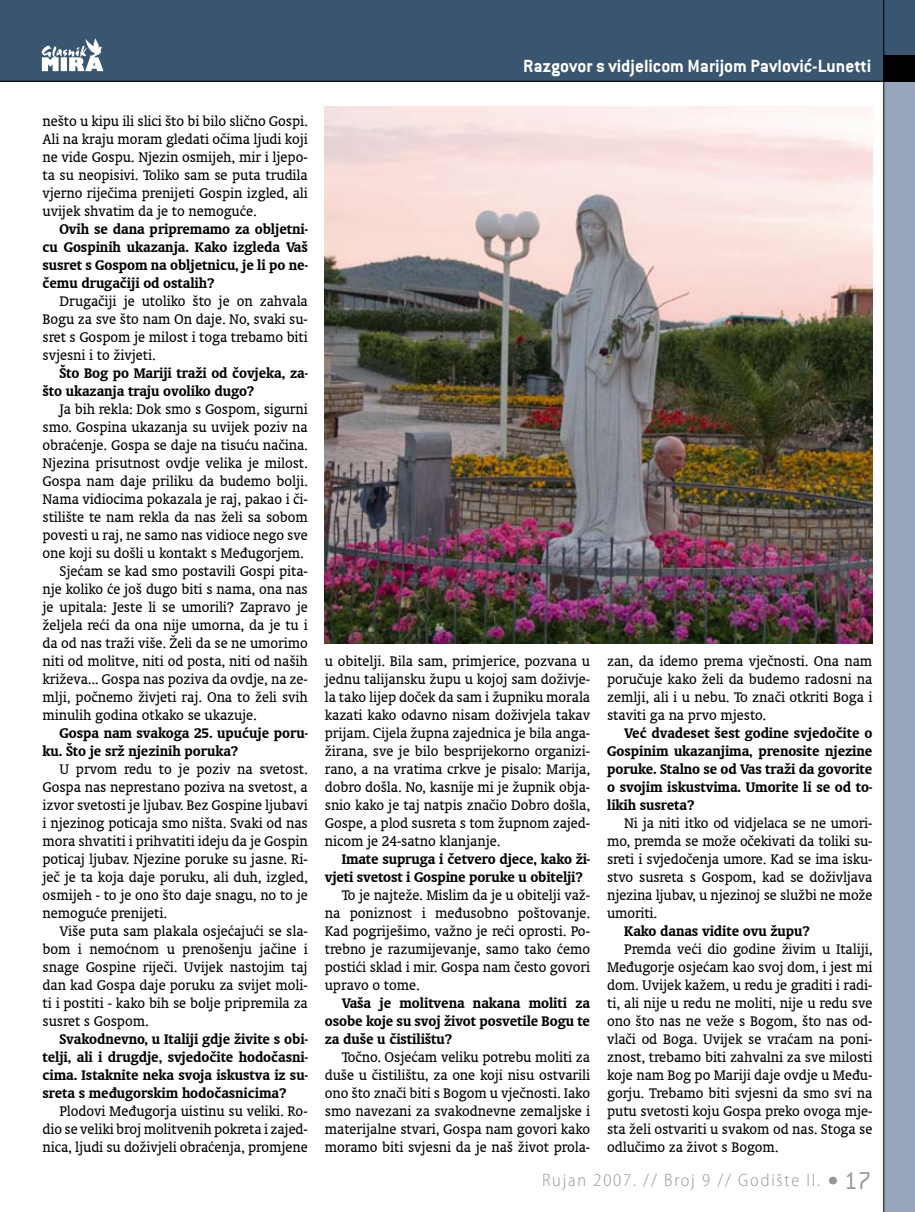
<style>
.page{position:relative;width:915px;height:1212px;background:#fff}
.page>*{position:absolute;margin:0;border:0;box-sizing:border-box;transform-origin:0 0}
.t1{font:700 19.5px "Conduit ITC";color:#fff}
.t2{font:300 semi-condensed 18px "Myriad Pro";letter-spacing:.1em;color:#97979b}
.t3{font:15.75px/18px "Oranda L2";letter-spacing:-.005em;color:#000;text-align:justify}
.t4{font:700 15.75px/18px "Oranda L2";letter-spacing:-.005em;color:#000;text-align:justify}
.s1{font-family:"Conduit ITC";font-stretch:normal;font-size:27px}
</style>
<div class="page">
<div style="left:0;top:0;width:914px;height:81px;background:#3a5570"></div>
<div style="left:883px;top:81px;width:31px;height:1131px;background:#97a6ba"></div>
<div style="left:883px;top:55px;width:31px;height:26px;background:#000"></div>
<hr style="left:0;top:81px;width:883px;height:1px;background:#000">
<hr style="left:883px;top:0;width:1px;height:1212px;background:#000">
<svg style="left:42px;top:38px;width:61px;height:33px"></svg>
<img style="left:325px;top:106px;width:547px;height:538px">
<p class="t3" style="left:43px;top:112px;width:267px">nešto u kipu ili slici što bi bilo slično Gospi.<br>Ali na kraju moram gledati očima ljudi koji ne vide Gospu. Njezin osmijeh, mir i ljepo&shy;ta su neopisivi. Toliko sam se puta trudila vjerno riječima prenijeti Gospin izgled, ali uvijek shvatim da je to nemoguće.</p>
<p class="t4" style="left:43px;top:220px;width:267px;text-indent:17px">Ovih se dana pripremamo za obljetni&shy;cu Gospinih ukazanja. Kako izgleda Vaš susret s Gospom na obljetnicu, je li po ne&shy;čemu drugačiji od ostalih?</p>
<p class="t3" style="left:43px;top:292px;width:267px;text-indent:17px">Drugačiji je utoliko što je on zahvala Bogu za sve što nam On daje. No, svaki su&shy;sret s Gospom je milost i toga trebamo biti svjesni i to živjeti.</p>
<p class="t4" style="left:43px;top:364px;width:267px;text-indent:17px">Što Bog po Mariji traži od čovjeka, za&shy;što ukazanja traju ovoliko dugo?</p>
<p class="t3" style="left:60px;top:400px;width:250px">Ja bih rekla: Dok smo s Gospom, sigurni</p>
<p class="t3" style="left:43px;top:418px;width:267px">smo. Gospina ukazanja su uvijek poziv na</p>
<p class="t3" style="left:43px;top:436px;width:267px">obraćenje. Gospa se daje na tisuću načina.</p>
<p class="t3" style="left:43px;top:454px;width:267px">Njezina prisutnost ovdje velika je milost.</p>
<p class="t3" style="left:43px;top:472px;width:267px">Gospa nam daje priliku da budemo bolji.</p>
<p class="t3" style="left:43px;top:490px;width:267px">Nama vidiocima pokazala je raj, pakao i či-</p>
<p class="t3" style="left:43px;top:508px;width:266px">stilište te nam rekla da nas želi sa sobom</p>
<p class="t3" style="left:43px;top:526px;width:267px">povesti u raj, ne samo nas vidioce nego sve</p>
<p class="t3" style="left:43px;top:544px;width:263px">one koji su došli u kontakt s Međugorjem.</p>
<p class="t3" style="left:60px;top:562px;width:250px">Sjećam se kad smo postavili Gospi pita-</p>
<p class="t3" style="left:43px;top:580px;width:266px">nje koliko će još dugo biti s nama, ona nas</p>
<p class="t3" style="left:43px;top:598px;width:267px">je upitala: Jeste li se umorili? Zapravo je</p>
<p class="t3" style="left:43px;top:616px;width:266px">željela reći da ona nije umorna, da je tu i</p>
<p class="t3" style="left:43px;top:634px;width:267px">da od nas traži više. Želi da se ne umorimo</p>
<p class="t3" style="left:43px;top:652px;width:267px">niti od molitve, niti od posta, niti od naših</p>
<p class="t3" style="left:43px;top:670px;width:267px">križeva... Gospa nas poziva da ovdje, na ze-</p>
<p class="t3" style="left:43px;top:688px;width:267px">mlji, počnemo živjeti raj. Ona to želi svih</p>
<p class="t3" style="left:43px;top:706px;width:216px">minulih godina otkako se ukazuje.</p>
<p class="t4" style="left:43px;top:724px;width:267px;text-indent:17px">Gospa nam svakoga 25. upućuje poru&shy;ku. Što je srž njezinih poruka?</p>
<p class="t3" style="left:43px;top:760px;width:267px;text-indent:17px">U prvom redu to je poziv na svetost.<br>Gospa nas neprestano poziva na svetost, a izvor svetosti je ljubav. Bez Gospine ljubavi i njezinog poticaja smo ništa. Svaki od nas mora shvatiti i prihvatiti ideju da je Gospin poticaj ljubav. Njezine poruke su jasne. Ri&shy;ječ je ta koja daje poruku, ali duh, izgled, osmijeh - to je ono što daje snagu, no to je nemoguće prenijeti.</p>
<p class="t3" style="left:43px;top:922px;width:267px;text-indent:17px">Više puta sam plakala osjećajući se sla&shy;bom i nemoćnom u prenošenju jačine i snage Gospine riječi. Uvijek nastojim taj dan kad Gospa daje poruku za svijet moli&shy;ti i postiti - kako bih se bolje pripremila za susret s Gospom.</p>
<p class="t4" style="left:43px;top:1030px;width:267px;text-indent:17px">Svakodnevno, u Italiji gdje živite s obi&shy;telji, ali i drugdje, svjedočite hodočasni&shy;cima. Istaknite neka svoja iskustva iz su&shy;sreta s međugorskim hodočasnicima?</p>
<p class="t3" style="left:43px;top:1102px;width:267px;text-indent:17px">Plodovi Međugorja uistinu su veliki. Ro&shy;dio se veliki broj molitvenih pokreta i zajed&shy;nica, ljudi su doživjeli obraćenja, promjene</p>
<p class="t1" style="left:523px;top:55px;width:349px">Razgovor s vidjelicom Marijom Pavlović-Lunetti</p>
<p class="t3" style="left:325px;top:652px;width:267px">u obitelji. Bila sam, primjerice, pozvana u jednu talijansku župu u kojoj sam doživje&shy;la tako lijep doček da sam i župniku morala kazati kako odavno nisam doživjela takav prijam. Cijela župna zajednica je bila anga&shy;žirana, sve je bilo besprijekorno organizi&shy;rano, a na vratima crkve je pisalo: Marija, dobro došla. No, kasnije mi je župnik obja&shy;snio kako je taj natpis značio Dobro došla, Gospe, a plod susreta s tom župnom zajed&shy;nicom je 24-satno klanjanje.</p>
<p class="t4" style="left:325px;top:850px;width:267px;text-indent:17px">Imate supruga i četvero djece, kako ži&shy;vjeti svetost i Gospine poruke u obitelji?</p>
<p class="t3" style="left:325px;top:886px;width:267px;text-indent:17px">To je najteže. Mislim da je u obitelji važ&shy;na poniznost i međusobno poštovanje.<br>Kad pogriješimo, važno je reći oprosti. Po&shy;trebno je razumijevanje, samo tako ćemo postići sklad i mir. Gospa nam često govori upravo o tome.</p>
<p class="t4" style="left:325px;top:994px;width:267px;text-indent:17px">Vaša je molitvena nakana moliti za osobe koje su svoj život posvetile Bogu te za duše u čistilištu?</p>
<p class="t3" style="left:325px;top:1048px;width:267px;text-indent:17px">Točno. Osjećam veliku potrebu moliti za duše u čistilištu, za one koji nisu ostvarili ono što znači biti s Bogom u vječnosti. Iako smo navezani za svakodnevne zemaljske i materijalne stvari, Gospa nam govori kako moramo biti svjesni da je naš život prola-</p>
<p class="t3" style="left:607px;top:652px;width:267px">zan, da idemo prema vječnosti. Ona nam poručuje kako želi da budemo radosni na zemlji, ali i u nebu. To znači otkriti Boga i staviti ga na prvo mjesto.</p>
<p class="t4" style="left:607px;top:724px;width:267px;text-indent:17px">Već dvadeset šest godine svjedočite o Gospinim ukazanjima, prenosite njezine poruke. Stalno se od Vas traži da govorite o svojim iskustvima. Umorite li se od to&shy;likih susreta?</p>
<p class="t3" style="left:607px;top:814px;width:267px;text-indent:17px">Ni ja niti itko od vidjelaca se ne umori&shy;mo, premda se može očekivati da toliki su&shy;sreti i svjedočenja umore. Kad se ima isku&shy;stvo susreta s Gospom, kad se doživljava njezina ljubav, u njezinoj se službi ne može umoriti.</p>
<p class="t4" style="left:624px;top:922px;width:187px">Kako danas vidite ovu župu?</p>
<p class="t3" style="left:607px;top:940px;width:267px;text-indent:17px">Premda veći dio godine živim u Italiji, Međugorje osjećam kao svoj dom, i jest mi dom. Uvijek kažem, u redu je graditi i radi&shy;ti, ali nije u redu ne moliti, nije u redu sve ono što nas ne veže s Bogom, što nas od&shy;vlači od Boga. Uvijek se vraćam na poni&shy;znost, trebamo biti zahvalni za sve milosti koje nam Bog po Mariji daje ovdje u Među&shy;gorju. Trebamo biti svjesni da smo svi na putu svetosti koju Gospa preko ovoga mje&shy;sta želi ostvariti u svakom od nas. Stoga se odlučimo za život s Bogom.</p>
<p class="t2" style="left:542px;top:1170px;width:330px">Rujan 2007. // Broj 9 // Godište II. <span class="s1">•17</span></p>
</div>
